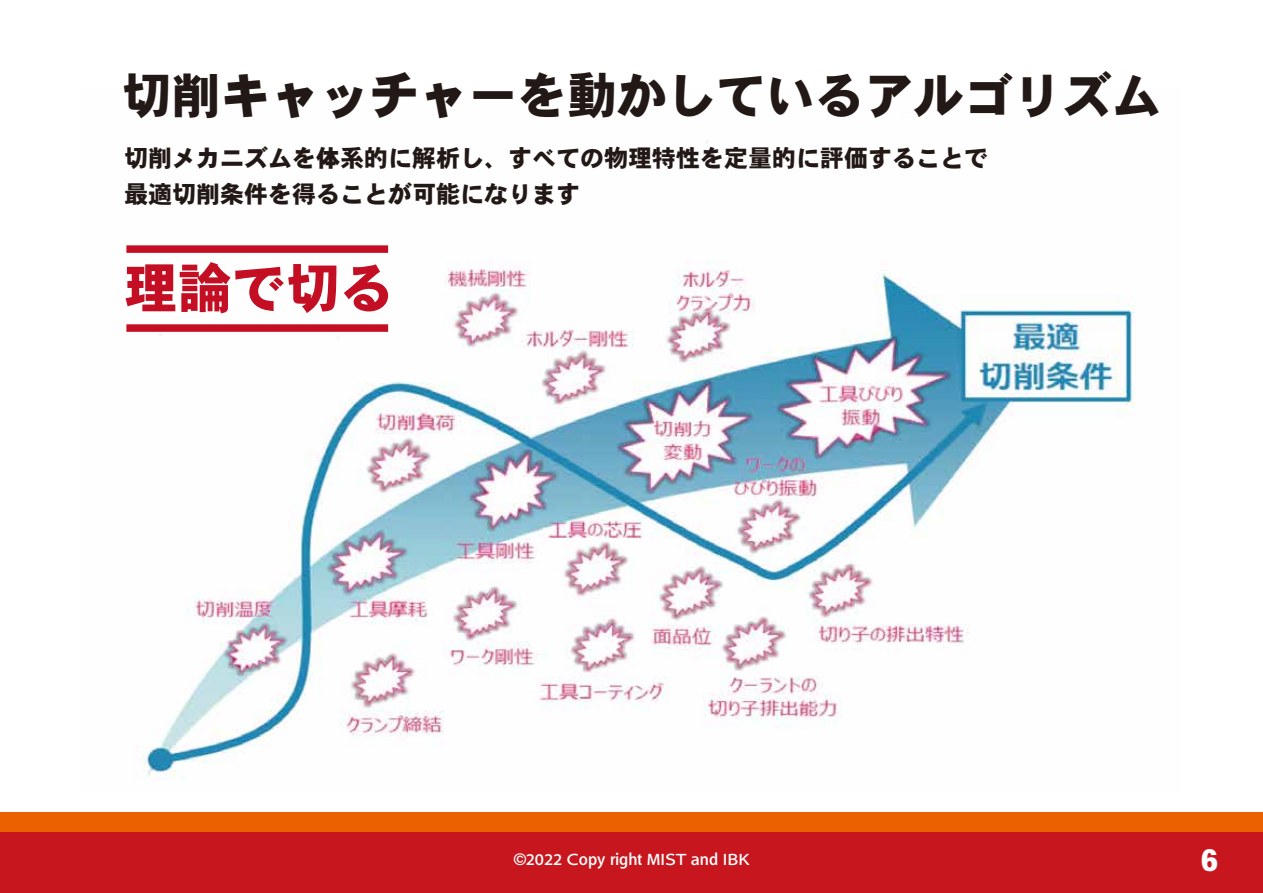
<style>
.page{position:relative;width:1263px;height:893px;background:#fff}
.page>*{position:absolute;margin:0;border:0;box-sizing:border-box;transform-origin:0 0}
.t1{font:54px "Heisei Kaku Go Std W9";color:#c30e23}
.t2{font:49.5px "Heisei Kaku Go Std W9";color:#221815}
.t3{font:30px "Heisei Kaku Go Std W9";color:#fff}
.t4{font:24px/36px "Heisei Kaku Go Std W9";color:#221815}
.t5{font:16.5px "Heisei Kaku Go Std W5";color:#fff}
</style>
<div class="page">
<div style="left:0;top:831px;width:1263px;height:62px;background:#c8161e"></div>
<div style="left:0;top:812px;width:1263px;height:19px;background:#eb6100"></div>
<img style="left:142px;top:140px;width:993px;height:640px">
<div style="left:126px;top:324px;width:262px;height:8px;background:#c30e23"></div>
<div style="left:126px;top:245px;width:262px;height:8px;background:#c30e23"></div>
<h2 class="t2" style="left:122px;top:64px;width:1041px">切削キャッチャーを動かしているアルゴリズム</h2>
<p class="t4" style="left:124px;top:140px;width:866px">切削メカニズムを体系的に解析し、すべての物理特性を定量的に評価することで最適切削条件を得ることが可能になります</p>
<h1 class="t1" style="left:124px;top:254px;width:271px">理論で切る</h1>
<p class="t5" style="left:513px;top:849px;width:237px">©2022 Copy right MIST and IBK</p>
<p class="t3" style="left:1201px;top:841px;width:19px">6</p>
</div>
